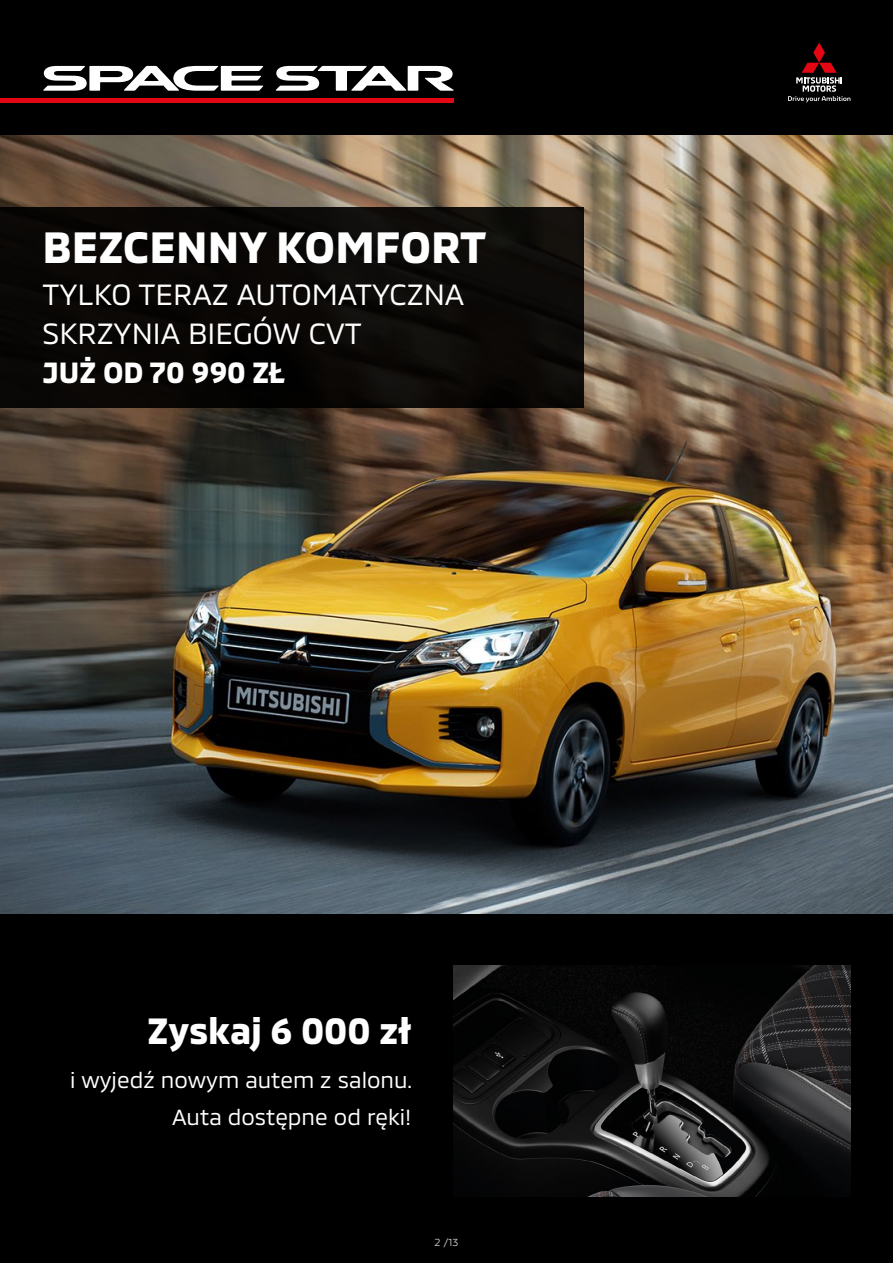
<style>
.page{position:relative;width:893px;height:1263px;background:#fff}
.page>*{position:absolute;margin:0;border:0;box-sizing:border-box;transform-origin:0 0}
.t1{font:700 45px "MMC";color:#fff}
.t2{font:700 37.5px "MMC";color:#fff}
.t3{font:30px/39px "MMC";color:#fff}
.t4{font:700 30px "MMC";color:#fff}
.t5{font:22.5px/37.5px "MMC";color:#fff;text-align:right}
.t6{font:10.5px "MMC";color:#bcbec0}
</style>
<div class="page">
<img style="left:0;top:134px;width:893px;height:780px">
<div style="left:0;top:0;width:893px;height:134px;background:#000"></div>
<svg style="left:788px;top:43px;width:62px;height:60px"></svg>
<svg style="left:276px;top:66px;width:178px;height:25px"></svg>
<svg style="left:43px;top:66px;width:220px;height:25px"></svg>
<div style="left:0;top:98px;width:454px;height:5px;background:#e30613"></div>
<div style="left:0;top:914px;width:893px;height:349px;background:#000"></div>
<svg style="left:454px;top:965px;width:396px;height:231px;fill:#090a0a"></svg>
<div style="left:0;top:208px;width:583px;height:200px;background:#0a0806"></div>
<h1 class="t1" style="left:43px;top:211px;width:445px">BEZCENNY KOMFORT</h1>
<h3 class="t3" style="left:43px;top:271px;width:423px">TYLKO TERAZ AUTOMATYCZNA<br>SKRZYNIA BIEGÓW CVT</h3>
<h3 class="t4" style="left:43px;top:348px;width:244px">JUŻ OD 70 990 ZŁ</h3>
<h2 class="t2" style="left:148px;top:1001px;width:265px">Zyskaj 6 000 zł</h2>
<p class="t5" style="left:70px;top:1058px;width:343px">i wyjedź nowym autem z salonu.<br>Auta dostępne od ręki!</p>
<p class="t6" style="left:435px;top:1233px;width:25px">2 /13</p>
</div>
